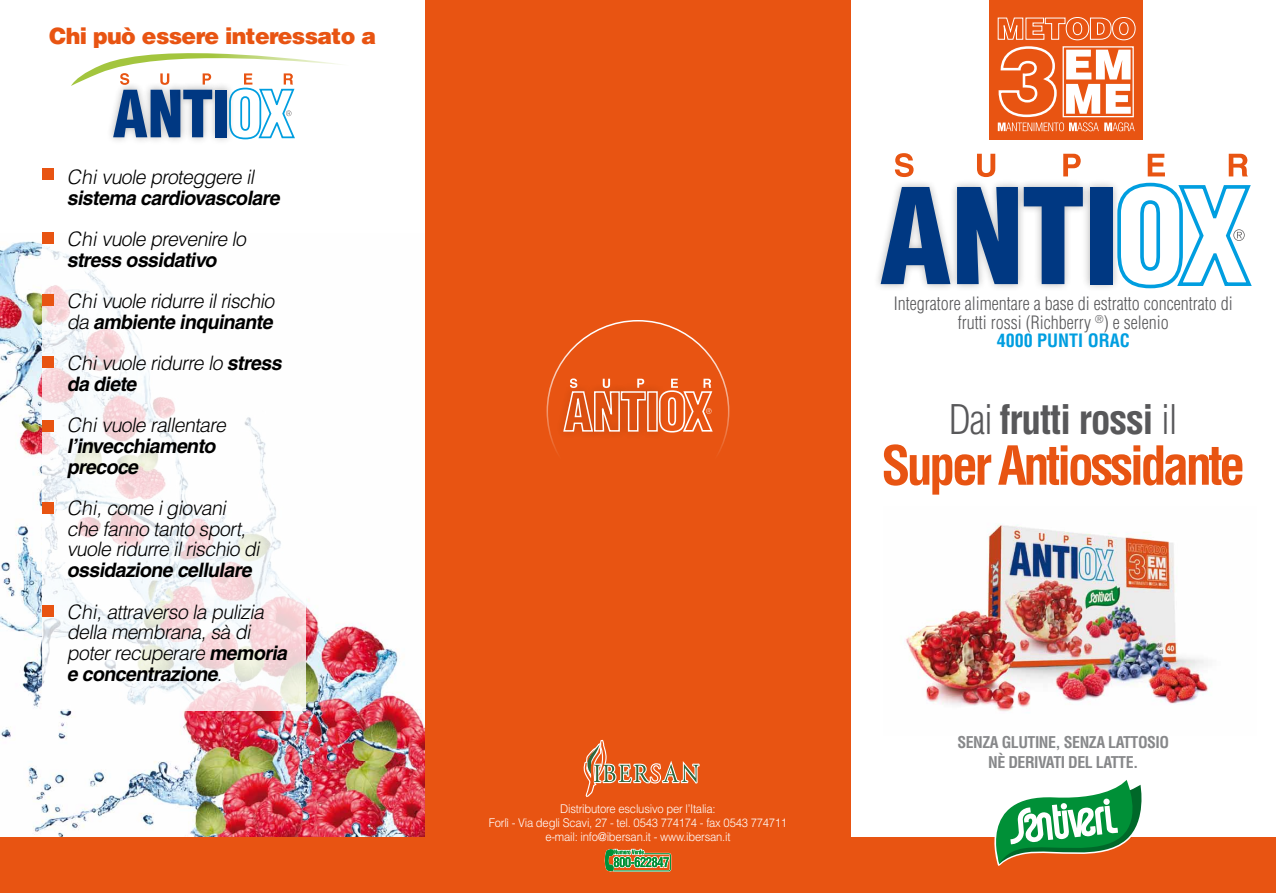
<style>
.page{position:relative;width:1276px;height:893px;background:#fff}
.page>*{position:absolute;margin:0;border:0;box-sizing:border-box;transform-origin:0 0}
.t1{font:700 condensed 52.5px "Helvetica";letter-spacing:-.07em;color:#e85412}
.t2{font:700 condensed 39.9px "Helvetica";letter-spacing:-.03em;color:#58585a}
.t3{font:900 22.5px "Helvetica";letter-spacing:-.03em;color:#e85412}
.t4{font:italic 300 19.95px/20.7px "Helvetica";color:#000}
.t5{font:italic 700 19.95px/20.7px "Helvetica";color:#000}
.t6{font:300 condensed 18px/18.8px "Helvetica";color:#58585a;text-align:center}
.t7{font:700 condensed 18px "Helvetica";color:#009ee0}
.t8{font:700 condensed 15.9px "Helvetica";letter-spacing:-.03em;color:#87888a}
.t9{font:300 12px "Helvetica";letter-spacing:-.02em;color:#fff;scale:.94 1}
.s1{font-weight:300}
.s2{font-weight:700}
</style>
<div class="page">
<img style="left:905px;top:524px;width:305px;height:188px">
<img style="left:0;top:234px;width:425px;height:604px">
<div style="left:425px;top:0;width:425px;height:893px;background:#e85412"></div>
<div style="left:0;top:838px;width:1276px;height:55px;background:#e85412"></div>
<div style="left:989px;top:0;width:154px;height:140px;background:#e85412"></div>
<svg style="left:997px;top:17px;width:139px;height:114px"></svg>
<svg style="left:974px;top:780px;width:177px;height:86px"></svg>
<svg style="left:880px;top:153px;width:372px;height:136px"></svg>
<div style="left:142px;top:81px;width:47px;height:64px;background:#fbfbfb"></div>
<svg style="left:71px;top:53px;width:270px;height:87px"></svg>
<svg style="left:583px;top:739px;width:116px;height:59px"></svg>
<svg style="left:604px;top:848px;width:68px;height:24px"></svg>
<svg style="left:43px;top:168px;width:263px;height:542px"></svg>
<div style="left:43px;top:169px;width:11px;height:11px;background:#e85412"></div>
<div style="left:43px;top:232px;width:11px;height:12px;background:#e85412"></div>
<div style="left:43px;top:294px;width:11px;height:12px;background:#e85412"></div>
<div style="left:43px;top:356px;width:11px;height:12px;background:#e85412"></div>
<div style="left:43px;top:420px;width:11px;height:12px;background:#e85412"></div>
<div style="left:43px;top:503px;width:11px;height:11px;background:#e85412"></div>
<div style="left:43px;top:605px;width:11px;height:11px;background:#e85412"></div>
<svg style="left:563px;top:378px;width:150px;height:55px"></svg>
<p class="t3" style="left:49px;top:21px;width:328px">Chi può essere interessato a</p>
<p class="t5" style="left:67px;top:166px;width:219px"><span class="s1">Chivuole proteggere il </span>sistema cardiovascolare</p>
<p class="t4" style="left:67px;top:228px;width:185px">Chivuole prevenire lo <span class="s2">stress ossidativo</span></p>
<p class="t4" style="left:67px;top:290px;width:213px">Chivuole ridurre ilrischio da <span class="s2">ambiente inquinante</span></p>
<p class="t4" style="left:67px;top:353px;width:220px">Chivuole ridurre lo <span class="s2">stress da diete</span></p>
<p class="t5" style="left:67px;top:415px;width:165px"><span class="s1">Chivuole rallentare </span>l’invecchiamento precoce</p>
<p class="t4" style="left:67px;top:497px;width:199px">Chi,come igiovani che fanno tanto sport, vuole ridurre ilrischio di <span class="s2">ossidazione cellulare</span></p>
<p class="t4" style="left:67px;top:601px;width:226px">Chi,attraverso la pulizia della membrana,sà di poterrecuperare <span class="s2">memoria e concentrazione</span>.</p>
<p class="t9" style="left:560px;top:801px;width:167px">Distributore esclusivo per l’Italia:</p>
<p class="t9" style="left:489px;top:815px;width:319px">Forlì - Via degli Scavi, 27 - tel. 0543 774174 - fax 0543 774711</p>
<p class="t9" style="left:545px;top:830px;width:198px">e-mail: info@ibersan.it - www.ibersan.it</p>
<p class="t6" style="left:894px;top:294px;width:340px">Integratore alimentare a base di estratto concentrato di frutti rossi (Richberry <sup>®</sup>) e selenio</p>
<p class="t7" style="left:996px;top:330px;width:135px">4000 PUNTI ORAC</p>
<p class="t2" style="left:949px;top:394px;width:230px"><span class="s1">Dai</span> frutti rossi <span class="s1">il</span></p>
<p class="t1" style="left:881px;top:433px;width:366px">Super Antiossidante</p>
<p class="t8" style="left:957px;top:732px;width:213px">SENZA GLUTINE, SENZA LATTOSIO</p>
<p class="t8" style="left:988px;top:752px;width:152px">NÈ DERIVATI DEL LATTE.</p>
</div>
